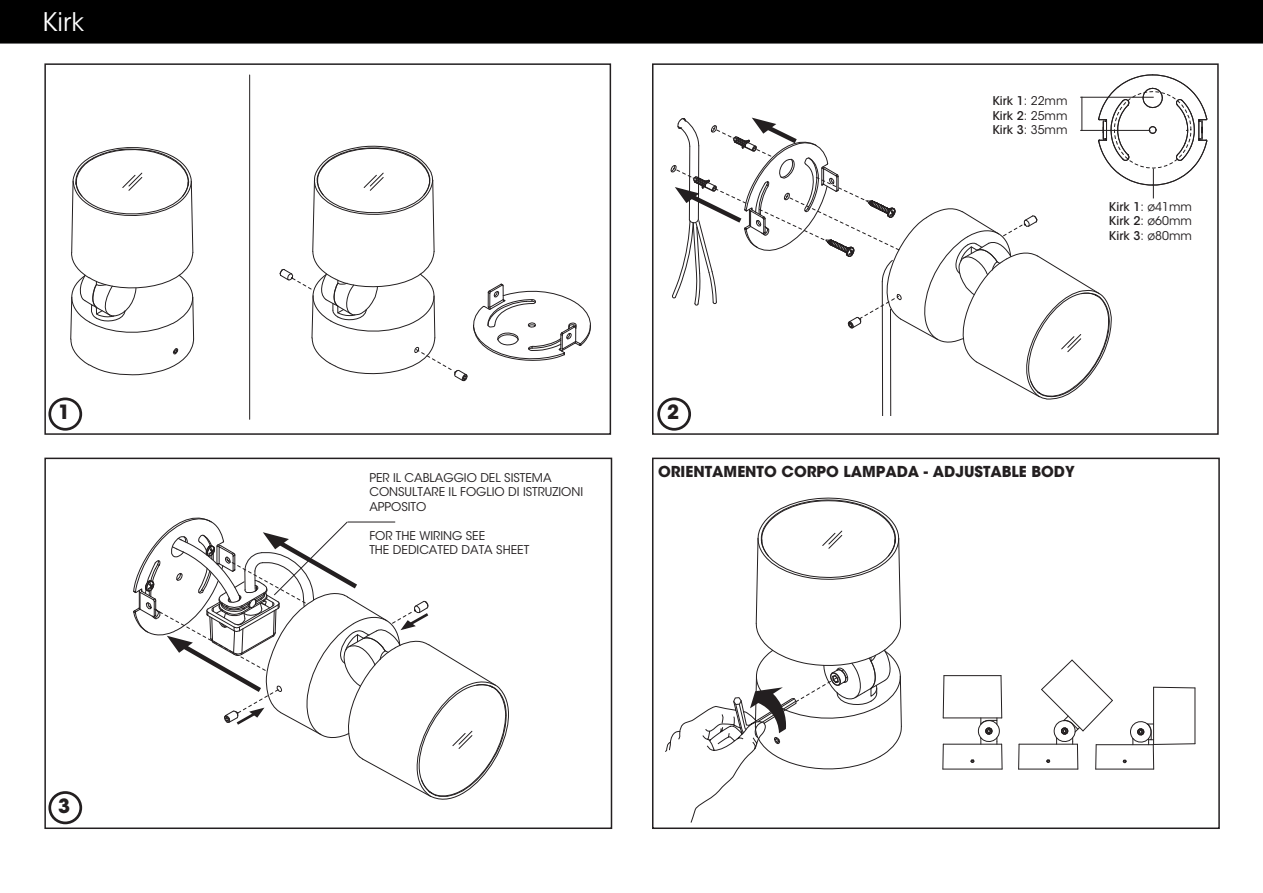
<style>
.page{position:relative;width:1263px;height:893px;background:#fff}
.page>*{position:absolute;margin:0;border:0;box-sizing:border-box;transform-origin:0 0}
.t1{font:25.5px "ITC Avant Garde Std";color:#fff}
.t2{font:700 19.5px "ITC Avant Garde Std";color:#231f20}
.t3{font:700 15px "ITC Avant Garde Std";color:#231f20}
.t4{font:12px/14.4px "ITC Avant Garde Std";color:#231f20}
.t5{font:500 12px/14.4px "ITC Avant Garde Std";color:#231f20;text-align:justify}
.s1{font-weight:400}
.s2{font-weight:500}
</style>
<div class="page">
<div style="left:44px;top:63px;width:567px;height:372px;border:2px solid #231f20"></div>
<div style="left:44px;top:458px;width:568px;height:371px;border:2px solid #231f20"></div>
<div style="left:652px;top:458px;width:568px;height:371px;border:2px solid #231f20"></div>
<div style="left:48px;top:397px;width:34px;height:34px;border:3px solid #231f20;border-radius:50%"></div>
<div style="left:657px;top:397px;width:34px;height:34px;border:3px solid #231f20;border-radius:50%"></div>
<div style="left:48px;top:791px;width:34px;height:33px;border:3px solid #231f20;border-radius:50%"></div>
<svg style="left:70px;top:147px;width:125px;height:228px"></svg>
<svg style="left:280px;top:145px;width:311px;height:236px"></svg>
<hr style="left:249px;top:75px;width:1px;height:344px;background:#231f20">
<hr style="left:890px;top:309px;width:1px;height:106px;background:#231f20">
<hr style="left:882px;top:282px;width:1px;height:133px;background:#231f20">
<svg style="left:133px;top:517px;width:376px;height:283px"></svg>
<svg style="left:671px;top:63px;width:536px;height:347px"></svg>
<hr style="left:943px;top:769px;width:59px;height:1px;background:#231f20">
<hr style="left:943px;top:744px;width:59px;height:1px;background:#231f20">
<hr style="left:1019px;top:769px;width:59px;height:1px;background:#231f20">
<hr style="left:1019px;top:744px;width:58px;height:1px;background:#231f20">
<hr style="left:944px;top:675px;width:57px;height:1px;background:#231f20">
<hr style="left:943px;top:718px;width:59px;height:1px;background:#231f20">
<svg style="left:942px;top:744px;width:1px;height:25px"></svg>
<svg style="left:1018px;top:744px;width:1px;height:25px"></svg>
<svg style="left:943px;top:675px;width:1px;height:43px"></svg>
<svg style="left:970px;top:675px;width:32px;height:94px"></svg>
<svg style="left:665px;top:498px;width:237px;height:325px"></svg>
<hr style="left:1195px;top:688px;width:1px;height:56px;background:#231f20">
<hr style="left:1153px;top:687px;width:1px;height:57px;background:#231f20">
<hr style="left:1096px;top:769px;width:58px;height:1px;background:#231f20">
<hr style="left:1096px;top:744px;width:57px;height:1px;background:#231f20">
<svg style="left:1154px;top:687px;width:41px;height:1px"></svg>
<svg style="left:1041px;top:660px;width:72px;height:109px"></svg>
<svg style="left:1123px;top:718px;width:72px;height:51px"></svg>
<div style="left:0;top:0;width:1263px;height:44px;background:#000"></div>
<h1 class="t1" style="left:43px;top:6px;width:43px">Kirk</h1>
<p class="t5" style="left:992px;top:94px;width:77px">Kirk 1<span class="s1">: 22mm </span>Kirk 2<span class="s1">: 25mm </span>Kirk 3<span class="s1">: 35mm</span></p>
<p class="t4" style="left:1109px;top:199px;width:84px;text-align:justify"><span class="s2">Kirk 1</span>: ø41mm <span class="s2">Kirk 2</span>: ø60mm <span class="s2">Kirk 3</span>: ø80mm</p>
<h2 class="t2" style="left:58px;top:399px;width:14px">1</h2>
<h2 class="t2" style="left:667px;top:399px;width:14px">2</h2>
<p class="t4" style="left:369px;top:471px;width:215px">PER IL CABLAGGIO DEL SISTEMA<br>CONSULTARE IL FOGLIO DI ISTRUZIONI<br>APPOSITO</p>
<p class="t4" style="left:369px;top:528px;width:161px">FOR THE WIRING SEE<br>THE DEDICATED DATA SHEET</p>
<p class="t3" style="left:658px;top:462px;width:418px">ORIENTAMENTO CORPO LAMPADA - ADJUSTABLE BODY</p>
<h2 class="t2" style="left:58px;top:793px;width:14px">3</h2>
</div>
